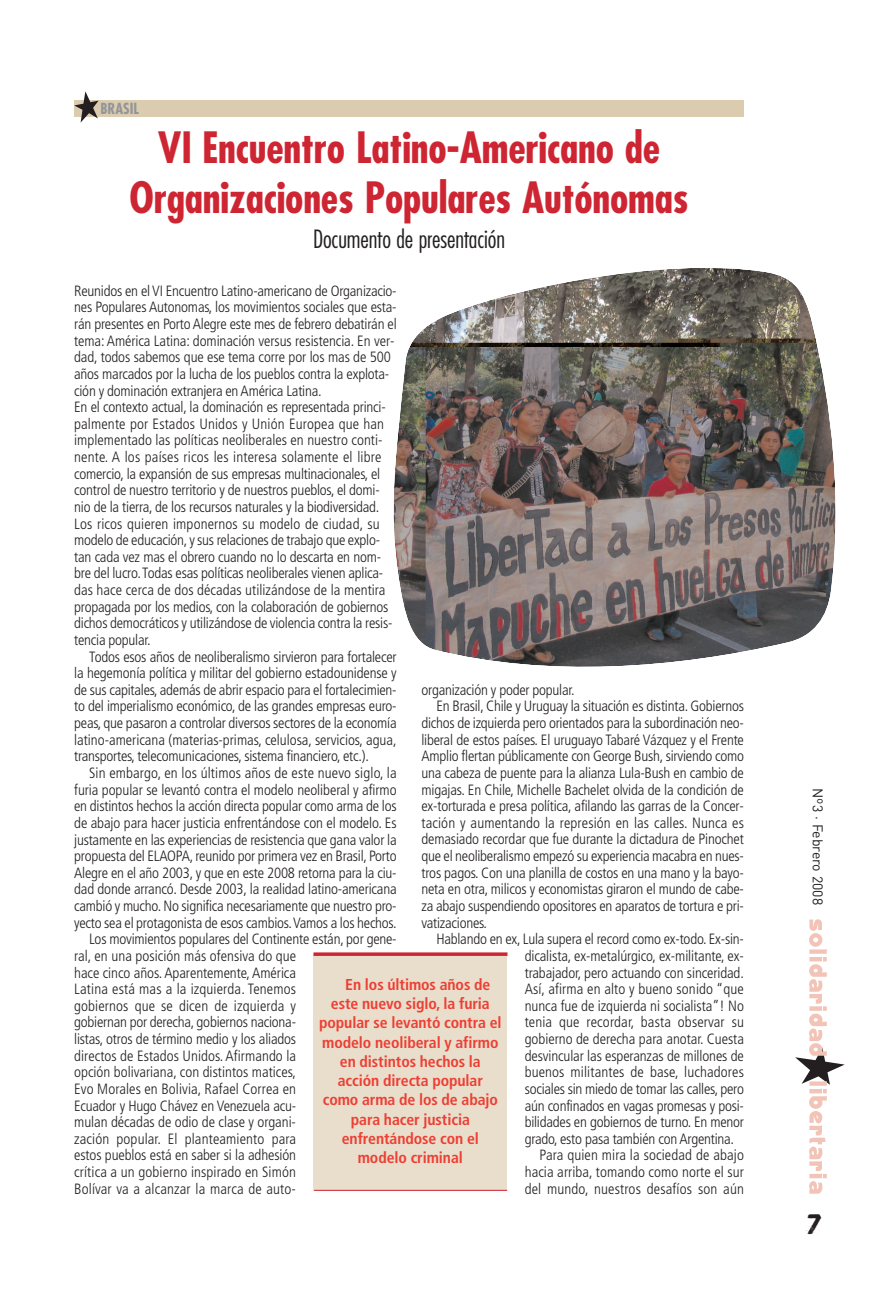
<style>
.page{position:relative;width:893px;height:1290px;background:#fff}
.page>*{position:absolute;margin:0;border:0;box-sizing:border-box;transform-origin:0 0}
.t1{font:700 condensed 42px/49.5px "Futura";letter-spacing:-.005em;color:#ce2532;text-align:center}
.t2{font:300 condensed 24.5px "Futura";letter-spacing:-.005em;color:#231f20}
.t3{font:24.5px "Graffiare";color:#231f20}
.t4{font:700 condensed 15.75px "Frutiger";letter-spacing:-.005em;color:#ee3e34}
.t5{font:300 condensed 14.88px/16.6px "Frutiger";letter-spacing:-.015em;color:#231f20}
.t6{font:300 condensed 14.88px "Frutiger";letter-spacing:.01em;color:#231f20}
.t7{font:300 condensed 14.88px "Frutiger";letter-spacing:.005em;color:#231f20}
.t8{font:700 condensed 14.88px "Futura";color:#939598}
.t9{font:14px "DIN";color:#231f20}
</style>
<div class="page">
<svg style="left:795px;top:919px;width:50px;height:275px"></svg>
<div style="left:74px;top:100px;width:670px;height:16px;background:#dbccb0"></div>
<svg style="left:74px;top:91px;width:25px;height:32px"></svg>
<div style="left:314px;top:954px;width:193px;height:236px;background:#e8decb"></div>
<svg style="left:313px;top:952px;width:194px;height:4px"></svg>
<hr style="left:314px;top:1190px;width:193px;height:1px;background:#ce2532">
<img style="left:393px;top:268px;width:443px;height:399px">
<p class="t8" style="left:100px;top:102px;width:40px">BRASIL</p>
<h1 class="t1" style="left:130px;top:127px;width:561px">VI Encuentro Latino-Americano de<br>Organizaciones Populares Autónomas</h1>
<h2 class="t2" style="left:313px;top:229px;width:194px">Documento de presentación</h2>
<p class="t5" style="left:74px;top:283px;width:324px">Reunidos en el VI Encuentro Latino-americano de Organizacio&shy;nes Populares Autonomas, los movimientos sociales que esta&shy;rán presentes en Porto Alegre este mes de febrero debatirán el tema: América Latina: dominación versus resistencia. En ver&shy;dad, todos sabemos que ese tema corre por los mas de 500 años marcados por la lucha de los pueblos contra la explota&shy;ción y dominación extranjera en América Latina.<br>En el contexto actual, la dominación es representada princi&shy;palmente por Estados Unidos y Unión Europea que han implementado las políticas neoliberales en nuestro conti&shy;nente. A los países ricos les interesa solamente el libre comercio, la expansión de sus empresas multinacionales, el control de nuestro territorio y de nuestros pueblos, el domi&shy;nio de la tierra, de los recursos naturales y la biodiversidad.<br>Los ricos quieren imponernos su modelo de ciudad, su modelo de educación, y sus relaciones de trabajo que explo&shy;tan cada vez mas el obrero cuando no lo descarta en nom&shy;bre del lucro.Todas esas políticas neoliberales vienen aplica&shy;das hace cerca de dos décadas utilizándose de la mentira propagada por los medios, con la colaboración de gobiernos dichos democráticos y utilizándose de violencia contra la resis&shy;tencia popular.</p>
<p class="t5" style="left:74px;top:649px;width:324px;text-align:justify;text-indent:15px">Todos esos años de neoliberalismo sirvieron para fortalecer la hegemonía política y militar del gobierno estadounidense y de sus capitales, además de abrir espacio para el fortalecimien&shy;to del imperialismo económico, de las grandes empresas euro&shy;peas, que pasaron a controlar diversos sectores de la economía latino-americana (materias-primas, celulosa, servicios, agua, transportes, telecomunicaciones, sistema financiero, etc.).</p>
<p class="t6" style="left:89px;top:767px;width:309px">Sin embargo, en los últimos años de este nuevo siglo, la</p>
<p class="t5" style="left:74px;top:782px;width:324px">furia popular se levantó contra el modelo neoliberal y afirmo</p>
<p class="t5" style="left:74px;top:799px;width:324px">en distintos hechos la acción directa popular como arma de los</p>
<p class="t5" style="left:74px;top:815px;width:324px">de abajo para hacer justicia enfrentándose con el modelo. Es</p>
<p class="t5" style="left:74px;top:832px;width:324px">justamente en las experiencias de resistencia que gana valor la</p>
<p class="t5" style="left:74px;top:849px;width:324px">propuesta del ELAOPA, reunido por primera vez en Brasil, Porto</p>
<p class="t5" style="left:74px;top:865px;width:324px">Alegre en el año 2003, y que en este 2008 retorna para la ciu-</p>
<p class="t5" style="left:74px;top:882px;width:324px">dad donde arrancó. Desde 2003, la realidad latino-americana</p>
<p class="t5" style="left:74px;top:899px;width:324px">cambió y mucho. No significa necesariamente que nuestro pro-</p>
<p class="t5" style="left:74px;top:915px;width:324px">yecto sea el protagonista de esos cambios.Vamos a los hechos.</p>
<p class="t5" style="left:89px;top:932px;width:309px">Los movimientos populares del Continente están, por gene-</p>
<p class="t7" style="left:74px;top:950px;width:223px">ral, en una posición más ofensiva do que</p>
<p class="t5" style="left:74px;top:965px;width:223px">hace cinco años. Aparentemente, América</p>
<p class="t6" style="left:74px;top:983px;width:223px">Latina está mas a la izquierda. Tenemos</p>
<p class="t6" style="left:74px;top:999px;width:223px">gobiernos que se dicen de izquierda y</p>
<p class="t5" style="left:74px;top:1015px;width:223px">gobiernan por derecha, gobiernos naciona-</p>
<p class="t5" style="left:74px;top:1032px;width:223px">listas, otros de término medio y los aliados</p>
<p class="t7" style="left:74px;top:1049px;width:223px">directos de Estados Unidos. Afirmando la</p>
<p class="t5" style="left:74px;top:1065px;width:223px">opción bolivariana, con distintos matices,</p>
<p class="t7" style="left:74px;top:1083px;width:223px">Evo Morales en Bolivia, Rafael Correa en</p>
<p class="t5" style="left:74px;top:1098px;width:223px">Ecuador y Hugo Chávez en Venezuela acu-</p>
<p class="t5" style="left:74px;top:1115px;width:223px">mulan décadas de odio de clase y organi-</p>
<p class="t6" style="left:74px;top:1132px;width:223px">zación popular. El planteamiento para</p>
<p class="t5" style="left:74px;top:1148px;width:223px">estos pueblos está en saber si la adhesión</p>
<p class="t6" style="left:74px;top:1166px;width:223px">crítica a un gobierno inspirado en Simón</p>
<p class="t6" style="left:74px;top:1182px;width:223px">Bolívar va a alcanzar la marca de auto-</p>
<p class="t5" style="left:421px;top:682px;width:155px">organización y poder popular.</p>
<p class="t5" style="left:436px;top:699px;width:309px">En Brasil, Chile y Uruguay la situación es distinta. Gobiernos</p>
<p class="t5" style="left:421px;top:716px;width:324px">dichos de izquierda pero orientados para la subordinación neo-</p>
<p class="t5" style="left:421px;top:732px;width:324px">liberal de estos países. El uruguayo Tabaré Vázquez y el Frente</p>
<p class="t5" style="left:421px;top:749px;width:324px">Amplio flertan públicamente con George Bush, sirviendo como</p>
<p class="t5" style="left:421px;top:766px;width:324px">una cabeza de puente para la alianza Lula-Bush en cambio de</p>
<p class="t5" style="left:421px;top:782px;width:324px">migajas. En Chile, Michelle Bachelet olvida de la condición de</p>
<p class="t5" style="left:421px;top:799px;width:324px">ex-torturada e presa política, afilando las garras de la Concer-</p>
<p class="t6" style="left:421px;top:817px;width:324px">tación y aumentando la represión en las calles. Nunca es</p>
<p class="t5" style="left:421px;top:832px;width:324px">demasiado recordar que fue durante la dictadura de Pinochet</p>
<p class="t5" style="left:421px;top:849px;width:324px">que el neoliberalismo empezó su experiencia macabra en nues-</p>
<p class="t5" style="left:421px;top:865px;width:324px">tros pagos. Con una planilla de costos en una mano y la bayo-</p>
<p class="t5" style="left:421px;top:882px;width:324px">neta en otra, milicos y economistas giraron el mundo de cabe-</p>
<p class="t5" style="left:421px;top:899px;width:324px">za abajo suspendiendo opositores en aparatos de tortura e pri-</p>
<p class="t5" style="left:421px;top:915px;width:67px">vatizaciones.</p>
<p class="t5" style="left:436px;top:932px;width:309px">Hablando en ex, Lula supera el record como ex-todo. Ex-sin-</p>
<p class="t5" style="left:525px;top:948px;width:221px">dicalista, ex-metalúrgico, ex-militante, ex-</p>
<p class="t5" style="left:525px;top:965px;width:221px">trabajador, pero actuando con sinceridad.</p>
<p class="t6" style="left:525px;top:983px;width:221px">Así, afirma en alto y bueno sonido “que</p>
<p class="t5" style="left:525px;top:998px;width:221px">nunca fue de izquierda ni socialista”! No</p>
<p class="t6" style="left:525px;top:1016px;width:221px">tenia que recordar, basta observar su</p>
<p class="t5" style="left:525px;top:1032px;width:221px">gobierno de derecha para anotar. Cuesta</p>
<p class="t5" style="left:525px;top:1048px;width:221px">desvincular las esperanzas de millones de</p>
<p class="t6" style="left:525px;top:1066px;width:221px">buenos militantes de base, luchadores</p>
<p class="t5" style="left:525px;top:1081px;width:221px">sociales sin miedo de tomar las calles, pero</p>
<p class="t5" style="left:525px;top:1098px;width:221px">aún confinados en vagas promesas y posi-</p>
<p class="t5" style="left:525px;top:1115px;width:221px">bilidades en gobiernos de turno. En menor</p>
<p class="t5" style="left:525px;top:1131px;width:211px">grado, esto pasa también con Argentina.</p>
<p class="t6" style="left:540px;top:1149px;width:206px">Para quien mira la sociedad de abajo</p>
<p class="t7" style="left:525px;top:1166px;width:221px">hacia arriba, tomando como norte el sur</p>
<p class="t6" style="left:525px;top:1182px;width:221px">del mundo, nuestros desafíos son aún</p>
<p class="t4" style="left:345px;top:978px;width:147px">En los últimos años de</p>
<p class="t4" style="left:331px;top:997px;width:160px">este nuevo siglo, la furia</p>
<p class="t4" style="left:319px;top:1016px;width:184px">popular se levantó contra el</p>
<p class="t4" style="left:322px;top:1036px;width:178px">modelo neoliberal y afirmo</p>
<p class="t4" style="left:340px;top:1055px;width:142px">en distintos hechos la</p>
<p class="t4" style="left:338px;top:1074px;width:147px">acción directa popular</p>
<p class="t4" style="left:323px;top:1093px;width:177px">como arma de los de abajo</p>
<p class="t4" style="left:351px;top:1113px;width:121px">para hacer justicia</p>
<p class="t4" style="left:342px;top:1132px;width:139px">enfrentándose con el</p>
<p class="t4" style="left:358px;top:1151px;width:107px">modelo criminal</p>
<p class="t9" style="left:823px;top:788px;width:118px;rotate:90deg">Nº3 · Febrero 2008</p>
<h2 class="t3" style="left:806px;top:1210px;width:18px">7</h2>
</div>
